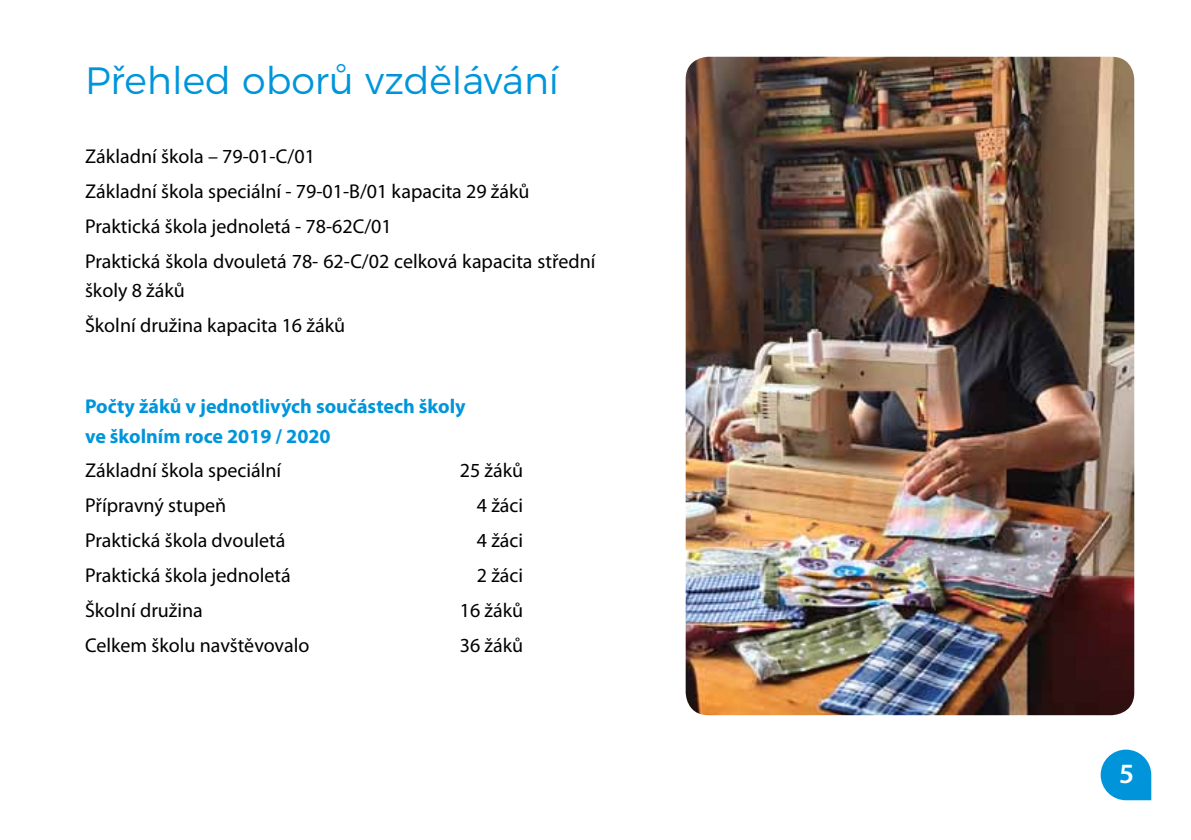
<style>
.page{position:relative;width:1191px;height:840px;background:#fff}
.page>*{position:absolute;margin:0;border:0;box-sizing:border-box;transform-origin:0 0}
.t1{font:300 38px "Montserrat";color:#0095db}
.t2{font:600 28px "Myriad Pro";color:#fff}
.t3{font:20px/34.8px "Myriad Pro";color:#000}
.t4{font:700 20px/29.2px "Myriad Pro";color:#0095db}
</style>
<div class="page">
<svg style="left:1100px;top:749px;width:51px;height:50px"></svg>
<img style="left:685px;top:57px;width:449px;height:657px">
<h1 class="t1" style="left:85px;top:50px;width:475px">Přehled oborů vzdělávání</h1>
<p class="t3" style="left:85px;top:139px;width:512px">Základní škola – 79-01-C/01<br>Základní škola speciální - 79-01-B/01 kapacita 29 žáků Praktická škola jednoletá - 78-62C/01<br>Praktická škola dvouletá 78- 62-C/02 celková kapacita střední</p>
<p class="t3" style="left:85px;top:273px;width:262px">školy 8 žáků<br>Školní družina kapacita 16 žáků</p>
<p class="t4" style="left:85px;top:391px;width:382px">Počty žáků v jednotlivých součástech školy ve školním roce 2019 / 2020</p>
<p class="t3" style="left:85px;top:452px;width:198px">Základní škola speciální</p>
<p class="t3" style="left:460px;top:452px;width:65px">25 žáků</p>
<p class="t3" style="left:85px;top:487px;width:143px">Přípravný stupeň</p>
<p class="t3" style="left:477px;top:487px;width:48px">4 žáci</p>
<p class="t3" style="left:85px;top:522px;width:202px">Praktická škola dvouletá</p>
<p class="t3" style="left:477px;top:522px;width:48px">4 žáci</p>
<p class="t3" style="left:85px;top:557px;width:207px">Praktická škola jednoletá</p>
<p class="t3" style="left:477px;top:557px;width:48px">2 žáci</p>
<p class="t3" style="left:85px;top:592px;width:119px">Školní družina</p>
<p class="t3" style="left:460px;top:592px;width:65px">16 žáků</p>
<p class="t3" style="left:85px;top:627px;width:226px">Celkem školu navštěvovalo</p>
<p class="t3" style="left:460px;top:627px;width:65px">36 žáků</p>
<h2 class="t2" style="left:1119px;top:755px;width:17px">5</h2>
</div>
